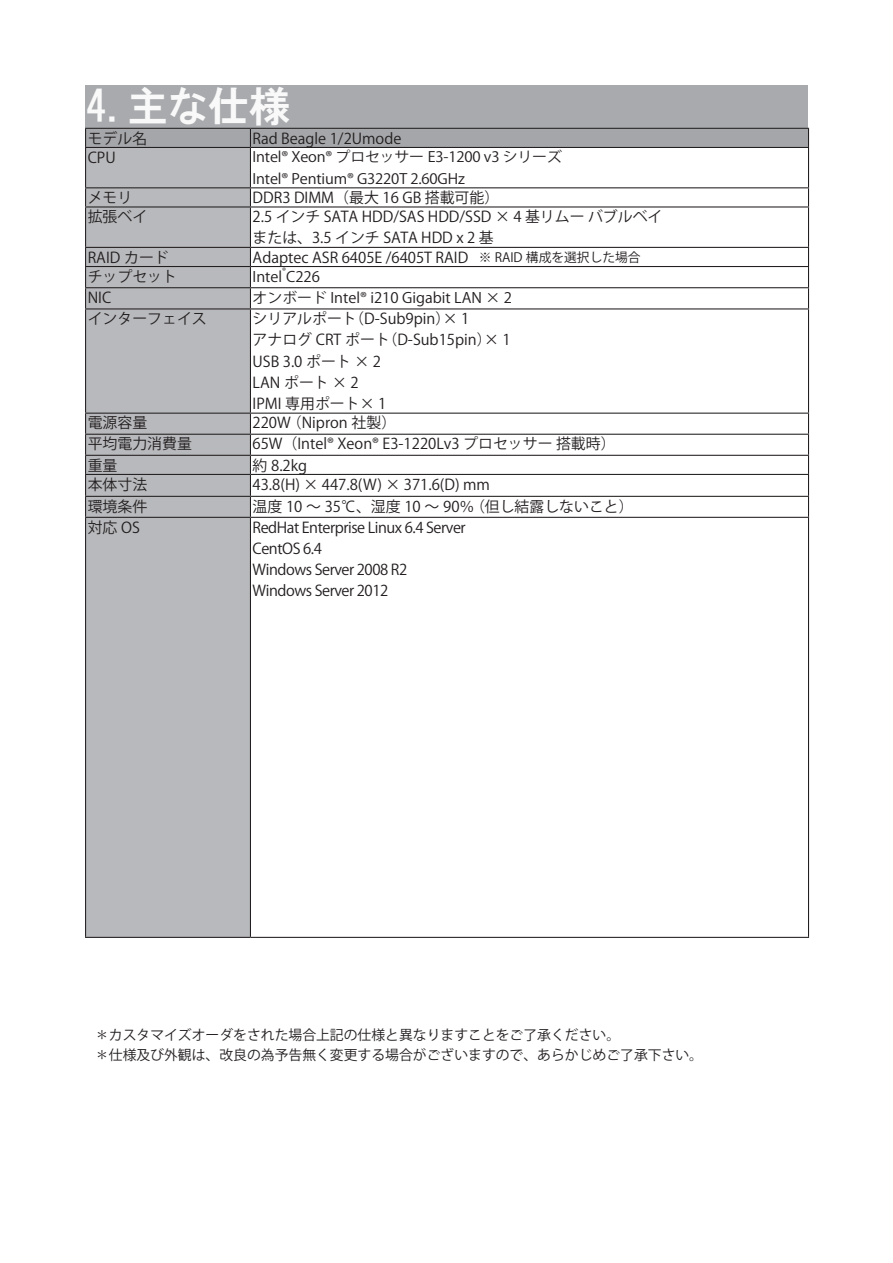
<style>
.page{position:relative;width:893px;height:1263px;background:#fff}
.page>*{position:absolute;margin:0;border:0;box-sizing:border-box;transform-origin:0 0}
.t1{font:41.4px "HGP Gothic E";color:#f9f9f9}
.t2{font:14.85px/21.3px "Koz Go Pr 6 N";color:#231f20}
.t3{font:14.85px/21.3px "Koz Go Pr 6 N";letter-spacing:-.03em;color:#231f20}
.t4{font:14.4px "Koz Go Pr 6 N";color:#231f20}
.t5{font:14.25px/21.3px "Koz Go Pr 6 N";letter-spacing:-.01em;color:#231f20;scale:1.04 1}
.t6{font:13.8px/20.2px "Koz Go Pr 6 N";color:#231f20}
.t7{font:8.4px "Koz Go Pr 6 N";color:#231f20}
.s1{font-size:12.75px}
</style>
<div class="page">
<div style="left:85px;top:85px;width:723px;height:43px;background:#a8aaad"></div>
<div style="left:86px;top:148px;width:164px;height:789px;background:#b8b9bc"></div>
<hr style="left:250px;top:206px;width:559px;height:1px;background:#231f20">
<hr style="left:808px;top:207px;width:1px;height:40px;background:#231f20">
<hr style="left:250px;top:247px;width:559px;height:1px;background:#231f20">
<hr style="left:250px;top:266px;width:559px;height:1px;background:#231f20">
<hr style="left:250px;top:287px;width:559px;height:1px;background:#231f20">
<svg style="left:808px;top:248px;width:1px;height:60px"></svg>
<hr style="left:250px;top:308px;width:559px;height:1px;background:#231f20">
<hr style="left:808px;top:309px;width:1px;height:104px;background:#231f20">
<hr style="left:250px;top:413px;width:559px;height:1px;background:#231f20">
<hr style="left:250px;top:434px;width:559px;height:1px;background:#231f20">
<hr style="left:250px;top:455px;width:559px;height:1px;background:#231f20">
<hr style="left:250px;top:474px;width:559px;height:1px;background:#231f20">
<hr style="left:250px;top:496px;width:559px;height:1px;background:#231f20">
<svg style="left:808px;top:414px;width:1px;height:103px"></svg>
<hr style="left:250px;top:517px;width:559px;height:1px;background:#231f20">
<hr style="left:808px;top:518px;width:1px;height:419px;background:#231f20">
<hr style="left:250px;top:937px;width:559px;height:1px;background:#231f20">
<svg style="left:85px;top:188px;width:1px;height:18px"></svg>
<hr style="left:85px;top:206px;width:165px;height:1px;background:#231f20">
<hr style="left:85px;top:207px;width:1px;height:40px;background:#231f20">
<hr style="left:85px;top:247px;width:165px;height:1px;background:#231f20">
<hr style="left:85px;top:266px;width:165px;height:1px;background:#231f20">
<hr style="left:85px;top:287px;width:165px;height:1px;background:#231f20">
<svg style="left:85px;top:248px;width:1px;height:60px"></svg>
<hr style="left:85px;top:308px;width:165px;height:1px;background:#231f20">
<hr style="left:85px;top:309px;width:1px;height:104px;background:#231f20">
<hr style="left:85px;top:413px;width:165px;height:1px;background:#231f20">
<hr style="left:85px;top:434px;width:165px;height:1px;background:#231f20">
<hr style="left:85px;top:455px;width:165px;height:1px;background:#231f20">
<hr style="left:85px;top:474px;width:165px;height:1px;background:#231f20">
<hr style="left:85px;top:496px;width:165px;height:1px;background:#231f20">
<svg style="left:85px;top:414px;width:1px;height:103px"></svg>
<hr style="left:85px;top:517px;width:165px;height:1px;background:#231f20">
<hr style="left:85px;top:518px;width:1px;height:419px;background:#231f20">
<hr style="left:85px;top:147px;width:165px;height:1px;background:#231f20">
<hr style="left:85px;top:148px;width:1px;height:39px;background:#231f20">
<hr style="left:85px;top:187px;width:165px;height:1px;background:#231f20">
<svg style="left:85px;top:128px;width:724px;height:19px;background:#9d9ea1"></svg>
<hr style="left:250px;top:147px;width:559px;height:1px;background:#231f20">
<hr style="left:250px;top:148px;width:1px;height:39px;background:#231f20">
<hr style="left:808px;top:148px;width:1px;height:39px;background:#231f20">
<hr style="left:250px;top:187px;width:559px;height:1px;background:#231f20">
<svg style="left:250px;top:188px;width:1px;height:18px"></svg>
<svg style="left:808px;top:188px;width:1px;height:18px"></svg>
<svg style="left:250px;top:248px;width:1px;height:60px"></svg>
<hr style="left:250px;top:207px;width:1px;height:40px;background:#231f20">
<hr style="left:250px;top:309px;width:1px;height:104px;background:#231f20">
<svg style="left:250px;top:414px;width:1px;height:103px"></svg>
<hr style="left:250px;top:518px;width:1px;height:419px;background:#231f20">
<hr style="left:85px;top:937px;width:165px;height:1px;background:#231f20">
<h1 class="t1" style="left:85px;top:85px;width:207px">4. 主な仕様</h1>
<p class="t2" style="left:88px;top:128px;width:61px">モデル名</p>
<p class="t2" style="left:253px;top:128px;width:150px">Rad Beagle 1/2Umode</p>
<p class="t2" style="left:88px;top:147px;width:30px">CPU</p>
<p class="t5" style="left:253px;top:147px;width:299px">Intel® Xeon® プロセッサー E3-1200 v3 シリーズ<br>Intel® Pentium® G3220T 2.60GHz</p>
<p class="t2" style="left:88px;top:187px;width:46px">メモリ</p>
<p class="t2" style="left:253px;top:187px;width:248px">DDR3 DIMM（最大 16 GB 搭載可能）</p>
<p class="t2" style="left:88px;top:206px;width:61px">拡張ベイ</p>
<p class="t2" style="left:253px;top:206px;width:411px">2.5 インチ SATA HDD/SAS HDD/SSD × 4 基リムー バブルベイまたは、3.5 インチ SATA HDD x 2 基</p>
<p class="t2" style="left:88px;top:247px;width:83px">RAID カード</p>
<p class="t2" style="left:253px;top:247px;width:390px">Adaptec ASR 6405E /6405T RAID <span class="s1">※ RAID 構成を選択した場合</span></p>
<p class="t2" style="left:88px;top:266px;width:91px">チップセット</p>
<p class="t4" style="left:253px;top:268px;width:69px">Intel C226</p>
<p class="t7" style="left:282px;top:267px;width:5px">®</p>
<p class="t2" style="left:88px;top:287px;width:25px">NIC</p>
<p class="t4" style="left:253px;top:289px;width:261px">オンボード Intel® i210 Gigabit LAN × 2</p>
<p class="t2" style="left:88px;top:308px;width:121px">インターフェイス</p>
<p class="t2" style="left:253px;top:308px;width:260px">シリアルポート（D-Sub9pin）× 1<br>アナログ CRT ポート（D-Sub15pin）× 1<br>USB 3.0 ポート × 2<br>LAN ポート × 2<br>IPMI 専用ポート× 1</p>
<p class="t2" style="left:88px;top:413px;width:61px">電源容量</p>
<p class="t2" style="left:253px;top:413px;width:145px">220W （Nipron 社製）</p>
<p class="t2" style="left:88px;top:434px;width:106px">平均電力消費量</p>
<p class="t2" style="left:253px;top:434px;width:364px">65W（Intel® Xeon® E3-1220Lv3 プロセッサー 搭載時）</p>
<p class="t2" style="left:88px;top:455px;width:31px">重量</p>
<p class="t2" style="left:253px;top:455px;width:56px">約 8.2kg</p>
<p class="t2" style="left:88px;top:474px;width:61px">本体寸法</p>
<p class="t2" style="left:253px;top:474px;width:239px">43.8(H) × 447.8(W) × 371.6(D) mm</p>
<p class="t2" style="left:88px;top:496px;width:61px">環境条件</p>
<p class="t2" style="left:253px;top:496px;width:383px">温度 10 ～ 35℃、湿度 10 ～ 90％（但し結露しないこと）</p>
<p class="t2" style="left:88px;top:517px;width:54px">対応 OS</p>
<p class="t3" style="left:253px;top:517px;width:215px">RedHat Enterprise Linux 6.4 Server<br>CentOS 6.4<br>Windows Server 2008 R2<br>Windows Server 2012</p>
<p class="t6" style="left:95px;top:1025px;width:610px">＊カスタマイズオーダをされた場合上記の仕様と異なりますことをご了承ください。<br>＊仕様及び外観は、改良の為予告無く変更する場合がございますので、あらかじめご了承下さい。</p>
</div>
